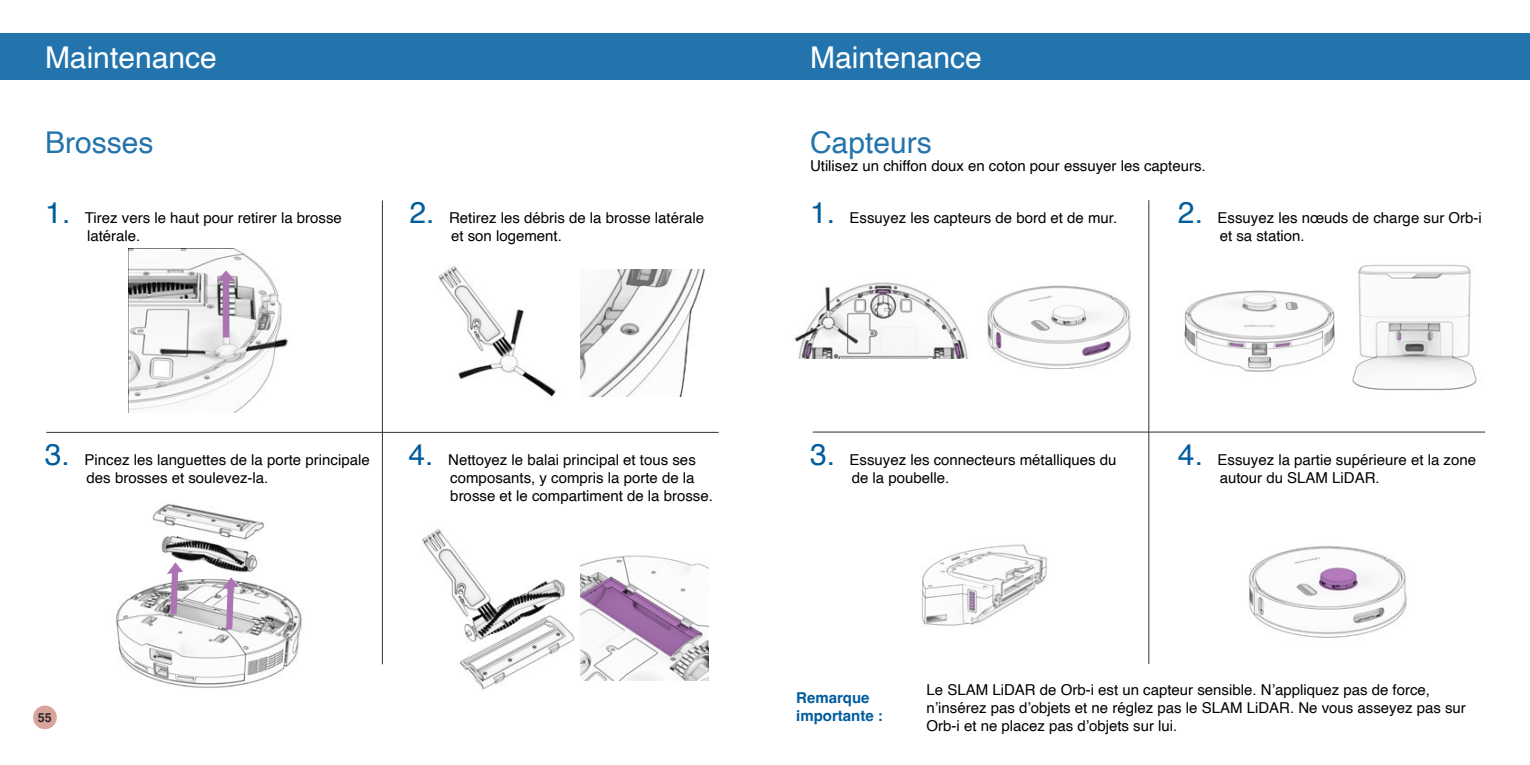
<style>
.page{position:relative;width:1530px;height:765px;background:#fff}
.page>*{position:absolute;margin:0;border:0;box-sizing:border-box;transform-origin:0 0}
.t1{font:30px "Helvetica";color:#fff}
.t2{font:30px "Helvetica";color:#2374ac}
.t3{font:15px/18px "Helvetica";color:#000}
.t4{font:700 15px/18px "Helvetica";color:#005c9d}
.t5{font:700 12.5px "Helvetica";color:#282828}
.s1{font-size:30px;color:#005c9d}
</style>
<div class="page">
<div style="left:0;top:33px;width:1530px;height:46px;background:#2374ac"></div>
<img style="left:438px;top:266px;width:118px;height:131px">
<img style="left:128px;top:249px;width:160px;height:164px">
<img style="left:422px;top:528px;width:153px;height:162px">
<img style="left:116px;top:504px;width:186px;height:184px">
<img style="left:581px;top:555px;width:127px;height:126px">
<img style="left:581px;top:269px;width:124px;height:128px">
<div style="left:223px;top:280px;width:6px;height:58px;background:#ac74b2"></div>
<svg style="left:216px;top:270px;width:20px;height:12px"></svg>
<svg style="left:222px;top:575px;width:18px;height:62px"></svg>
<svg style="left:166px;top:560px;width:18px;height:61px"></svg>
<hr style="left:382px;top:200px;width:1px;height:464px;background:#303030">
<hr style="left:46px;top:432px;width:673px;height:1px;background:#303030">
<img style="left:1352px;top:264px;width:125px;height:127px">
<img style="left:1184px;top:290px;width:151px;height:82px">
<img style="left:987px;top:285px;width:144px;height:84px">
<img style="left:794px;top:282px;width:174px;height:76px">
<img style="left:921px;top:544px;width:126px;height:82px">
<img style="left:1249px;top:546px;width:158px;height:92px">
<hr style="left:1149px;top:200px;width:1px;height:464px;background:#303030">
<hr style="left:813px;top:432px;width:672px;height:1px;background:#303030">
<div style="left:33px;top:706px;width:24px;height:23px;background:#d9a49a;border-radius:50%"></div>
<h1 class="t1" style="left:45px;top:34px;width:173px">Maintenance</h1>
<h1 class="t1" style="left:810px;top:34px;width:173px">Maintenance</h1>
<h1 class="t2" style="left:45px;top:119px;width:110px">Brosses</h1>
<h1 class="t2" style="left:810px;top:119px;width:123px">Capteurs</h1>
<p class="t3" style="left:810px;top:157px;width:397px">Utilisez un chiffon doux en coton pour essuyer les capteurs.</p>
<p class="t3" style="left:87px;top:210px;width:256px;text-indent:-42px"><span class="s1">1.</span> Tirez vers le haut pour retirer la brosse latérale.</p>
<p class="t3" style="left:451px;top:210px;width:254px;text-indent:-42px"><span class="s1">2.</span> Retirez les débris de la brosse latérale et son logement.</p>
<p class="t3" style="left:810px;top:210px;width:309px"><span class="s1">1.</span> Essuyez les capteurs de bord et de mur.</p>
<p class="t3" style="left:1220px;top:210px;width:264px;text-indent:-42px"><span class="s1">2.</span> Essuyez les nœuds de charge sur Orb-i et sa station.</p>
<p class="t3" style="left:87px;top:451px;width:285px;text-indent:-42px"><span class="s1">3.</span> Pincez les languettes de la porte principale des brosses et soulevez-la.</p>
<p class="t3" style="left:450px;top:451px;width:264px;text-indent:-42px"><span class="s1">4.</span> Nettoyez le balai principal et tous ses composants, y compris la porte de la brosse et le compartiment de la brosse.</p>
<p class="t3" style="left:852px;top:451px;width:266px;text-indent:-42px"><span class="s1">3.</span> Essuyez les connecteurs métalliques du de la poubelle.</p>
<p class="t3" style="left:1220px;top:451px;width:258px;text-indent:-42px"><span class="s1">4.</span> Essuyez la partie supérieure et la zone autour du SLAM LiDAR.</p>
<p class="t5" style="left:38px;top:710px;width:15px">55</p>
<p class="t4" style="left:796px;top:690px;width:88px">Remarque importante :</p>
<p class="t3" style="left:927px;top:681px;width:541px">Le SLAM LiDAR de Orb-i est un capteur sensible. N’appliquez pas de force, n’insérez pas d’objets et ne réglez pas le SLAM LiDAR. Ne vous asseyez pas sur<br>Orb-i et ne placez pas d’objets sur lui.</p>
</div>
